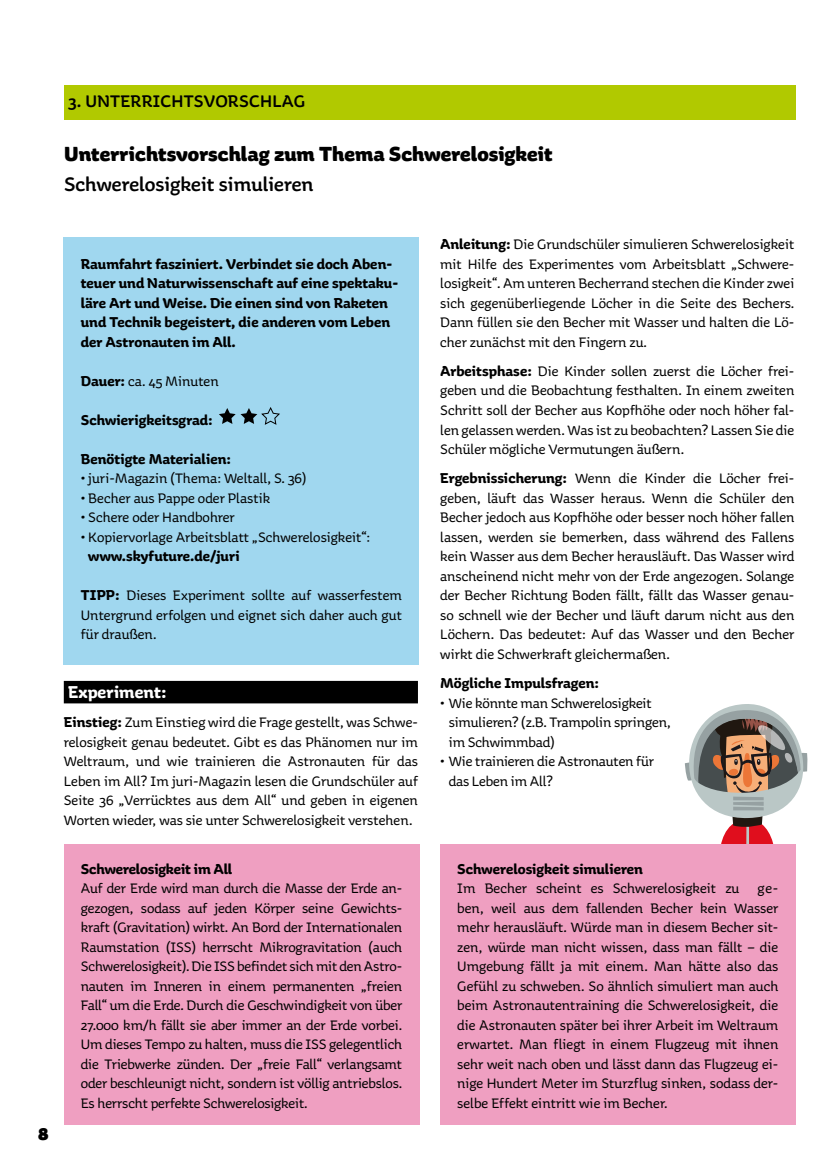
<style>
.page{position:relative;width:838px;height:1170px;background:#fff}
.page>*{position:absolute;margin:0;border:0;box-sizing:border-box;transform-origin:0 0}
.t1{font:800 21px "Aniuk";color:#000}
.t2{font:500 21px "Aniuk";color:#000}
.t3{font:500 18px "Aniuk";letter-spacing:.01em;color:#000}
.t4{font:700 18px "Aniuk";color:#fff}
.t5{font:900 18px "Aniuk";color:#000}
.t6{font:15px/19.5px "Aniuk";letter-spacing:-.005em;color:#000;text-align:justify}
.t7{font:700 15px/19.5px "Aniuk";color:#000}
.s1{font-weight:700}
</style>
<div class="page">
<svg style="left:685px;top:704px;width:123px;height:161px"></svg>
<div style="left:64px;top:85px;width:731px;height:34px;background:#b1c900"></div>
<div style="left:64px;top:237px;width:355px;height:428px;background:#a0d7ef"></div>
<svg style="left:219px;top:407px;width:61px;height:18px"></svg>
<div style="left:64px;top:680px;width:354px;height:23px;background:#000"></div>
<div style="left:440px;top:844px;width:355px;height:280px;background:#ef9fc1"></div>
<div style="left:64px;top:844px;width:355px;height:280px;background:#ef9fc1"></div>
<p class="t3" style="left:68px;top:90px;width:238px">3. UNTERRICHTSVORSCHLAG</p>
<h1 class="t1" style="left:64px;top:141px;width:490px">Unterrichtsvorschlag zum Thema Schwerelosigkeit</h1>
<h1 class="t2" style="left:64px;top:171px;width:251px">Schwerelosigkeit simulieren</h1>
<p class="t7" style="left:81px;top:254px;width:319px">Raumfahrt fasziniert. Verbindet sie doch Aben&shy;teuer und Naturwissenschaft auf eine spektaku&shy;läre Art und Weise. Die einen sind von Raketen und Technik begeistert, die anderen vom Leben der Astronauten im All.</p>
<p class="t6" style="left:81px;top:371px;width:139px"><span class="s1">Dauer:</span> ca. 45 Minuten</p>
<p class="t7" style="left:81px;top:410px;width:133px">Schwierigkeitsgrad:</p>
<p class="t7" style="left:81px;top:449px;width:152px">Benötigte Materialien:</p>
<p class="t6" style="left:81px;top:468px;width:227px">• juri-Magazin (Thema: Weltall, S. 36)</p>
<p class="t6" style="left:81px;top:488px;width:191px">• Becher aus Pappe oder Plastik</p>
<p class="t6" style="left:81px;top:507px;width:155px">• Schere oder Handbohrer</p>
<p class="t6" style="left:81px;top:527px;width:291px">• Kopiervorlage Arbeitsblatt „Schwerelosigkeit“:</p>
<p class="t7" style="left:88px;top:546px;width:153px">www.skyfuture.de/juri</p>
<p class="t6" style="left:81px;top:585px;width:323px"><span class="s1">TIPP:</span> Dieses Experiment sollte auf wasserfestem Untergrund erfolgen und eignet sich daher auch gut für draußen.</p>
<p class="t5" style="left:38px;top:1122px;width:12px">8</p>
<p class="t4" style="left:68px;top:681px;width:100px">Experiment:</p>
<p class="t6" style="left:64px;top:712px;width:356px"><span class="s1">Einstieg:</span> Zum Einstieg wird die Frage gestellt, was Schwe&shy;relosigkeit genau bedeutet. Gibt es das Phänomen nur im Weltraum, und wie trainieren die Astronauten für das Leben im All? Im juri-Magazin lesen die Grundschüler auf Seite 36 „Verrücktes aus dem All“ und geben in eigenen Worten wieder, was sie unter Schwerelosigkeit verstehen.</p>
<p class="t7" style="left:81px;top:858px;width:153px">Schwerelosigkeit im All</p>
<p class="t6" style="left:81px;top:878px;width:323px">Auf der Erde wird man durch die Masse der Erde an&shy;gezogen, sodass auf jeden Körper seine Gewichts&shy;kraft (Gravitation) wirkt. An Bord der Internationalen Raumstation (ISS) herrscht Mikrogravitation (auch Schwerelosigkeit). Die ISS befindet sich mit den Astro&shy;nauten im Inneren in einem permanenten „freien Fall“ um die Erde. Durch die Geschwindigkeit von über 27.000 km/h fällt sie aber immer an der Erde vorbei.<br>Um dieses Tempo zu halten, muss die ISS gelegentlich die Triebwerke zünden. Der „freie Fall“ verlangsamt oder beschleunigt nicht, sondern ist völlig antriebslos.<br>Es herrscht perfekte Schwerelosigkeit.</p>
<p class="t6" style="left:440px;top:234px;width:356px"><span class="s1">Anleitung:</span> Die Grundschüler simulieren Schwerelosigkeit mit Hilfe des Experimentes vom Arbeitsblatt „Schwere&shy;losigkeit“. Am unteren Becherrand stechen die Kinder zwei sich gegenüberliegende Löcher in die Seite des Bechers.<br>Dann füllen sie den Becher mit Wasser und halten die Lö&shy;cher zunächst mit den Fingern zu.</p>
<p class="t6" style="left:440px;top:361px;width:356px"><span class="s1">Arbeitsphase:</span> Die Kinder sollen zuerst die Löcher frei&shy;geben und die Beobachtung festhalten. In einem zweiten Schritt soll der Becher aus Kopfhöhe oder noch höher fal&shy;len gelassen werden. Was ist zu beobachten? Lassen Sie die Schüler mögliche Vermutungen äußern.</p>
<p class="t6" style="left:440px;top:468px;width:356px"><span class="s1">Ergebnissicherung:</span> Wenn die Kinder die Löcher frei&shy;geben, läuft das Wasser heraus. Wenn die Schüler den Becher jedoch aus Kopfhöhe oder besser noch höher fallen lassen, werden sie bemerken, dass während des Fallens kein Wasser aus dem Becher herausläuft. Das Wasser wird anscheinend nicht mehr von der Erde angezogen. Solange der Becher Richtung Boden fällt, fällt das Wasser genau&shy;so schnell wie der Becher und läuft darum nicht aus den Löchern. Das bedeutet: Auf das Wasser und den Becher wirkt die Schwerkraft gleichermaßen.</p>
<p class="t7" style="left:440px;top:673px;width:160px">Mögliche Impulsfragen:</p>
<p class="t6" style="left:449px;top:692px;width:224px;text-align:left;text-indent:-9px">• Wie könnte man Schwerelosigkeit simulieren? (z.B. Trampolin springen, im Schwimmbad)</p>
<p class="t6" style="left:449px;top:751px;width:207px;text-indent:-9px">• Wie trainieren die Astronauten für das Leben im All?</p>
<p class="t7" style="left:457px;top:858px;width:187px">Schwerelosigkeit simulieren</p>
<p class="t6" style="left:457px;top:878px;width:323px">Im Becher scheint es Schwerelosigkeit zu ge&shy;ben, weil aus dem fallenden Becher kein Wasser mehr herausläuft. Würde man in diesem Becher sit&shy;zen, würde man nicht wissen, dass man fällt – die Umgebung fällt ja mit einem. Man hätte also das Gefühl zu schweben. So ähnlich simuliert man auch beim Astronautentraining die Schwerelosigkeit, die die Astronauten später bei ihrer Arbeit im Weltraum erwartet. Man fliegt in einem Flugzeug mit ihnen sehr weit nach oben und lässt dann das Flugzeug ei&shy;nige Hundert Meter im Sturzflug sinken, sodass der&shy;selbe Effekt eintritt wie im Becher.</p>
</div>
